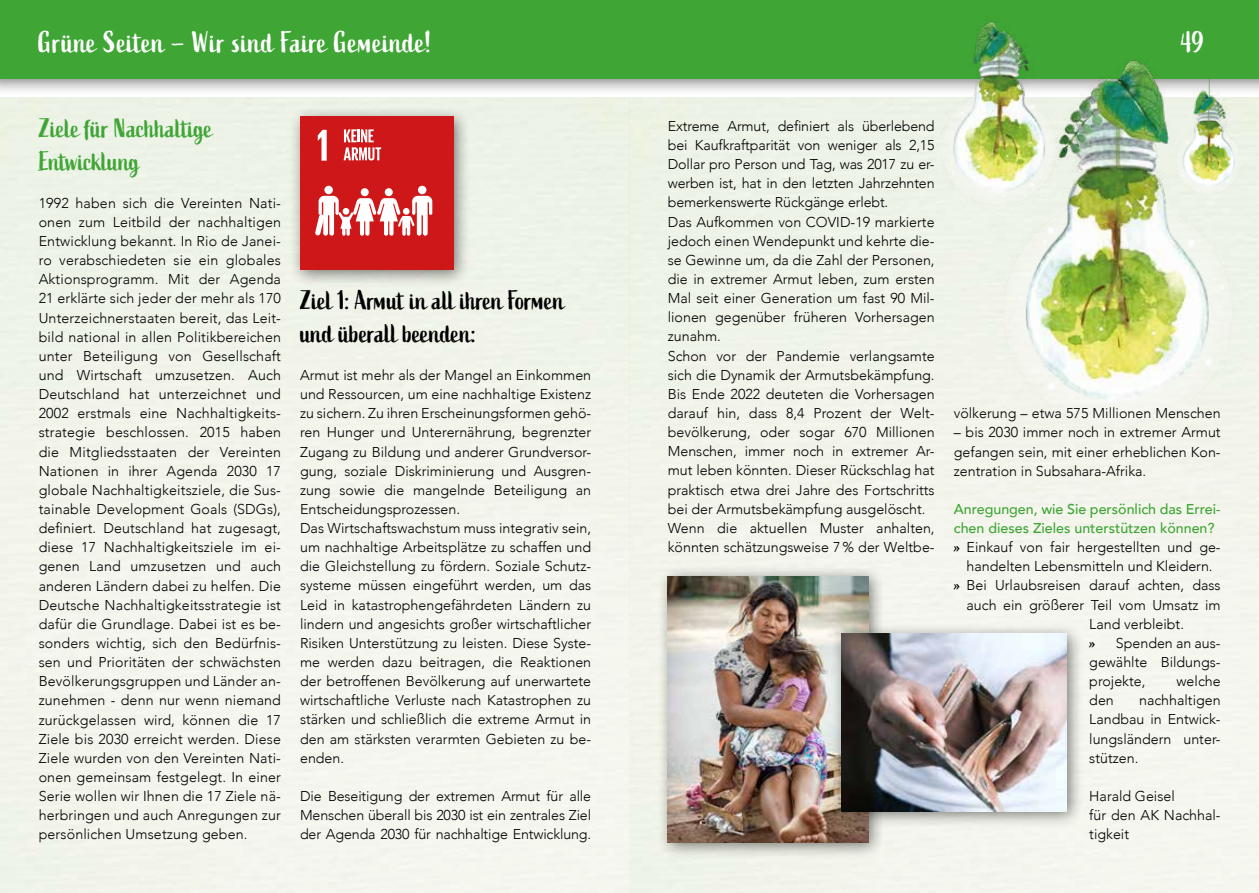
<style>
.page{position:relative;width:1259px;height:893px;background:#fff}
.page>*{position:absolute;margin:0;border:0;box-sizing:border-box;transform-origin:0 0}
.t1{font:30px "Active";letter-spacing:.01em;color:#fff}
.t2{font:27px/32.4px "Active";letter-spacing:-.01em;color:#000}
.t3{font:27px/32.4px "Active";letter-spacing:-.01em;color:#3fa535}
.t4{font:300 14.25px/19.2px "Avenir";color:#000;text-align:justify}
.t5{font:500 14.25px "Avenir";color:#3fa535}
.s1{font-family:"Active";font-weight:400}
</style>
<div class="page">
<div style="left:0;top:0;width:1259px;height:96px;background:#000;opacity:.5"></div>
<div style="left:0;top:0;width:1259px;height:79px;background:#3fa535"></div>
<img style="left:1000px;top:60px;width:235px;height:374px">
<img style="left:940px;top:21px;width:118px;height:188px">
<hr style="left:1208px;top:0;width:1px;height:100px;background:#3fa535">
<img style="left:1175px;top:64px;width:66px;height:132px">
<div style="left:289px;top:106px;width:181px;height:181px;background:#000;opacity:.5"></div>
<div style="left:300px;top:117px;width:153px;height:153px;background:#cd1719"></div>
<svg style="left:318px;top:130px;width:9px;height:31px"></svg>
<div style="left:418px;top:186px;width:8px;height:8px;background:#fff;border-radius:50%"></div>
<div style="left:385px;top:188px;width:8px;height:8px;background:#fff;border-radius:50%"></div>
<div style="left:361px;top:188px;width:8px;height:8px;background:#fff;border-radius:50%"></div>
<div style="left:324px;top:186px;width:9px;height:8px;background:#fff;border-radius:50%"></div>
<svg style="left:315px;top:196px;width:117px;height:40px"></svg>
<svg style="left:343px;top:129px;width:38px;height:31px"></svg>
<div style="left:656px;top:565px;width:229px;height:294px;background:#000;opacity:.5"></div>
<img style="left:668px;top:576px;width:200px;height:266px">
<div style="left:830px;top:622px;width:254px;height:207px;background:#000;opacity:.5"></div>
<img style="left:841px;top:634px;width:226px;height:178px">
<h1 class="t1" style="left:38px;top:24px;width:395px">Grüne Seiten – Wir sind Faire Gemeinde!</h1>
<h2 class="t3" style="left:39px;top:113px;width:176px">Ziele für Nachhaltige<br>Entwicklung</h2>
<p class="t4" style="left:39px;top:193px;width:244px">1992 haben sich die Vereinten Nati&shy;onen zum Leitbild der nachhaltigen Entwicklung bekannt. In Rio de Janei&shy;ro verabschiedeten sie ein globales Aktionsprogramm. Mit der Agenda 21 erklärte sich jeder der mehr als 170<br>Unterzeichnerstaaten bereit, das Leit&shy;bild national in allen Politikbereichen unter Beteiligung von Gesellschaft und Wirtschaft umzusetzen. Auch Deutschland hat unterzeichnet und 2002 erstmals eine Nachhaltigkeits&shy;strategie beschlossen. 2015 haben die Mitgliedsstaaten der Vereinten Nationen in ihrer Agenda 2030 17 globale Nachhaltigkeitsziele, die Sus&shy;tainable Development Goals (SDGs), definiert. Deutschland hat zugesagt, diese 17 Nachhaltigkeitsziele im ei&shy;genen Land umzusetzen und auch anderen Ländern dabei zu helfen. Die Deutsche Nachhaltigkeitsstrategie ist dafür die Grundlage. Dabei ist es be&shy;sonders wichtig, sich den Bedürfnis&shy;sen und Prioritäten der schwächsten Bevölkerungsgruppen und Länder an&shy;zunehmen - denn nur wenn niemand zurückgelassen wird, können die 17<br>Ziele bis 2030 erreicht werden. Diese Ziele wurden von den Vereinten Nati&shy;onen gemeinsam festgelegt. In einer Serie wollen wir Ihnen die 17 Ziele nä&shy;herbringen und auch Anregungen zur persönlichen Umsetzung geben.</p>
<h2 class="t2" style="left:300px;top:285px;width:266px">Ziel 1: Armut in all ihren Formen und überall beenden:</h2>
<p class="t4" style="left:300px;top:365px;width:293px;text-align:left">Armut ist mehr als der Mangel an Einkommen und Ressourcen, um eine nachhaltige Existenz zu sichern. Zu ihren Erscheinungsformen gehö&shy;ren Hunger und Unterernährung, begrenzter Zugang zu Bildung und anderer Grundversor&shy;gung, soziale Diskriminierung und Ausgren&shy;zung sowie die mangelnde Beteiligung an Entscheidungsprozessen.<br>Das Wirtschaftswachstum muss integrativ sein, um nachhaltige Arbeitsplätze zu schaffen und die Gleichstellung zu fördern. Soziale Schutz&shy;systeme müssen eingeführt werden, um das Leid in katastrophengefährdeten Ländern zu lindern und angesichts großer wirtschaftlicher Risiken Unterstützung zu leisten. Diese Syste&shy;me werden dazu beitragen, die Reaktionen der betroffenen Bevölkerung auf unerwartete wirtschaftliche Verluste nach Katastrophen zu stärken und schließlich die extreme Armut in den am stärksten verarmten Gebieten zu be&shy;enden.</p>
<p class="t4" style="left:300px;top:786px;width:293px">Die Beseitigung der extremen Armut für alle Menschen überall bis 2030 ist ein zentrales Ziel der Agenda 2030 für nachhaltige Entwicklung.</p>
<h1 class="t1" style="left:1181px;top:24px;width:25px">49</h1>
<p class="t4" style="left:668px;top:116px;width:268px;text-align:left">Extreme Armut, definiert als überlebend bei Kaufkraftparität von weniger als 2,15<br>Dollar pro Person und Tag, was 2017 zu er&shy;werben ist, hat in den letzten Jahrzehnten bemerkenswerte Rückgänge erlebt.<br>Das Aufkommen von COVID-19 markierte jedoch einen Wendepunkt und kehrte die&shy;se Gewinne um, da die Zahl der Personen, die in extremer Armut leben, zum ersten Mal seit einer Generation um fast 90 Mil&shy;lionen gegenüber früheren Vorhersagen zunahm.<br>Schon vor der Pandemie verlangsamte sich die Dynamik der Armutsbekämpfung.<br>Bis Ende 2022 deuteten die Vorhersagen darauf hin, dass 8,4 Prozent der Welt&shy;bevölkerung, oder sogar 670 Millionen Menschen, immer noch in extremer Ar&shy;mut leben könnten. Dieser Rückschlag hat praktisch etwa drei Jahre des Fortschritts bei der Armutsbekämpfung ausgelöscht.<br>Wenn die aktuellen Muster anhalten, könnten schätzungsweise 7% der Weltbe-</p>
<p class="t4" style="left:954px;top:404px;width:268px">völkerung – etwa 575 Millionen Menschen</p>
<p class="t4" style="left:954px;top:423px;width:268px">– bis 2030 immer noch in extremer Armut gefangen sein, mit einer erheblichen Kon&shy;zentration in Subsahara-Afrika.</p>
<p class="t5" style="left:954px;top:497px;width:268px">Anregungen, wie Sie persönlich das Errei-</p>
<p class="t5" style="left:954px;top:516px;width:262px">chen dieses Zieles unterstützen können?</p>
<p class="t4" style="left:954px;top:538px;width:268px"><span class="s1">»</span> Einkauf von fair hergestellten und ge-</p>
<p class="t4" style="left:966px;top:557px;width:248px">handelten Lebensmitteln und Kleidern.</p>
<p class="t4" style="left:954px;top:576px;width:268px"><span class="s1">»</span> Bei Urlaubsreisen darauf achten, dass</p>
<p class="t4" style="left:966px;top:595px;width:256px">auch ein größerer Teil vom Umsatz im</p>
<p class="t4" style="left:1089px;top:614px;width:96px">Land verbleibt.</p>
<p class="t4" style="left:1089px;top:633px;width:133px"><span class="s1">»</span> Spenden an aus-</p>
<p class="t4" style="left:1089px;top:652px;width:133px">gewählte Bildungs-</p>
<p class="t4" style="left:1089px;top:672px;width:58px">projekte,</p>
<p class="t4" style="left:1176px;top:672px;width:46px">welche</p>
<p class="t4" style="left:1089px;top:691px;width:26px">den</p>
<p class="t4" style="left:1089px;top:691px;width:133px;text-indent:50px">nachhaltigen Landbau in Entwick&shy;lungsländern unter&shy;stützen.</p>
<p class="t4" style="left:1089px;top:786px;width:133px;text-align:left">Harald Geisel<br>für den AK Nachhal&shy;tigkeit</p>
</div>
